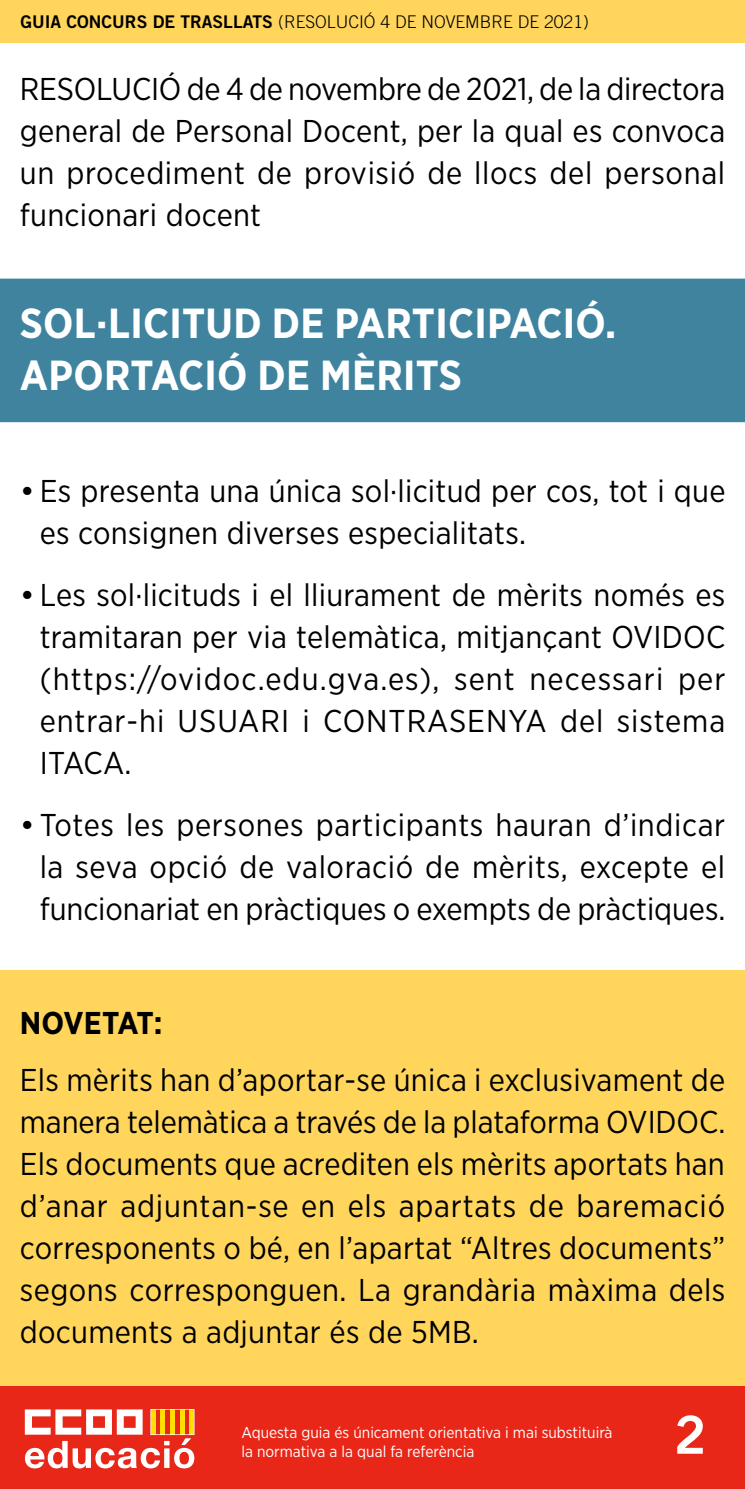
<style>
.page{position:relative;width:745px;height:1489px;background:#fff}
.page>*{position:absolute;margin:0;border:0;box-sizing:border-box;transform-origin:0 0}
.t1{font:52.5px "Trade Gothic LT Std Bd 2";color:#fff}
.t2{font:700 42px/52.5px "Gotham Narrow";letter-spacing:.005em;color:#fff}
.t3{font:31.5px/42px "Gotham Narrow";letter-spacing:.01em;color:#000;text-align:justify}
.t4{font:700 31.5px "Gotham Narrow";letter-spacing:-.01em;color:#000}
.t5{font:300 17.5px "Trade Gothic LT Std";color:#000}
.t6{font:15.75px/18.9px "Gotham Narrow";color:#fff}
.s1{font-family:"Trade Gothic LT Std Bd 2";font-weight:400}
.s2{font-family:"Gotham"}
</style>
<div class="page">
<div style="left:0;top:1385px;width:744px;height:103px;background:#e92718"></div>
<div style="left:0;top:0;width:744px;height:42px;background:#ffd55c"></div>
<svg style="left:25px;top:1409px;width:169px;height:59px"></svg>
<div style="left:0;top:970px;width:744px;height:415px;background:#ffd55c"></div>
<div style="left:0;top:278px;width:744px;height:144px;background:#3f839f"></div>
<p class="t5" style="left:20px;top:11px;width:569px"><span class="s1">GUIA CONCURS DE TRASLLATS</span> (RESOLUCIÓ 4 DE NOVEMBR E DE 2021)</p>
<p class="t3" style="left:20px;top:67px;width:706px">RESOLUCIÓ de 4 de novembre de 2021, de la directora general de Personal Docent, per la qual es convoca un procediment de provisió de llocs del personal funcionari docent</p>
<h2 class="t2" style="left:20px;top:296px;width:597px">SOL·LICITUD DE PARTICIPACIÓ.<br>APORTACIÓ DE MÈRITS</h2>
<p class="t3" style="left:40px;top:469px;width:686px;text-indent:-20px"><span class="s2">•</span> Es presenta una única sol·licitud per cos, tot i que es consignen diverses especialitats.</p>
<p class="t3" style="left:40px;top:573px;width:686px;text-indent:-20px"><span class="s2">•</span> Les sol·licituds i el lliurament de mèrits només es tramitaran per via telemàtica, mitjançant OVIDOC (https://ovidoc.edu.gva.es), sent necessari per entrar-hi USUARI i CONTRASENYA del sistema ITACA.</p>
<p class="t3" style="left:40px;top:803px;width:686px;text-indent:-20px"><span class="s2">•</span> Totes les persones participants hauran d’indicar la seva opció de valoració de mèrits, excepte el funcionariat en pràctiques o exempts de pràctiques.</p>
<p class="t4" style="left:20px;top:1002px;width:144px">NOVETAT:</p>
<p class="t3" style="left:20px;top:1057px;width:706px">Els mèrits han d’aportar-se única i exclusivament de manera telemàtica a través de la plataforma OVIDOC.<br>Els documents que acrediten els mèrits aportats han d’anar adjuntan-se en els apartats de baremació corresponents o bé, en l’apartat “Altres documents” segons corresponguen. La grandària màxima dels documents a adjuntar és de 5MB.</p>
<p class="t6" style="left:241px;top:1422px;width:372px">Aquesta guia és únicament orientativa i mai substituirà la normativa a la qual fa referència</p>
<h1 class="t1" style="left:673px;top:1402px;width:34px">2</h1>
</div>
